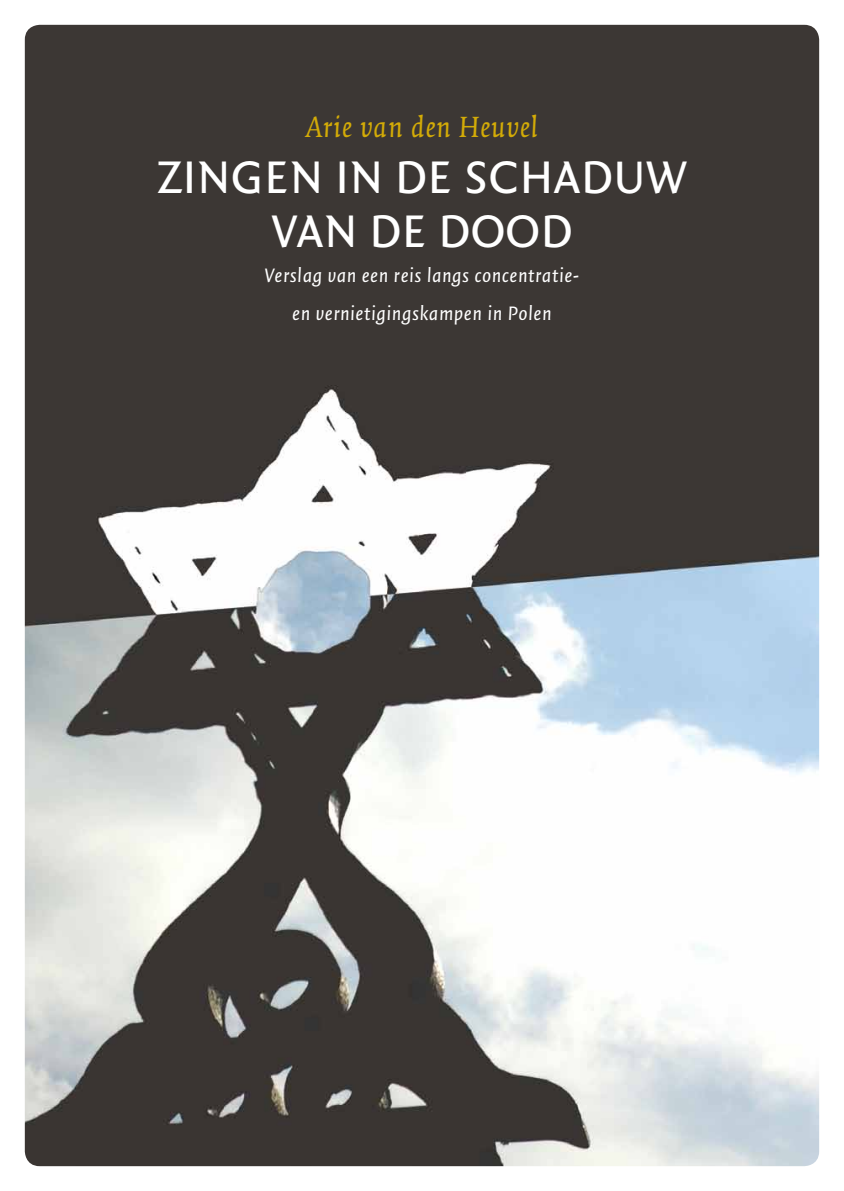
<style>
.page{position:relative;width:844px;height:1191px;background:#fff}
.page>*{position:absolute;margin:0;border:0;box-sizing:border-box;transform-origin:0 0}
.t1{font:49px/54.2px "Quadraat Sans Caps";letter-spacing:.02em;color:#fff;text-align:center}
.t2{font:italic 31.5px "Quadraat";letter-spacing:.02em;color:#d3ab07}
.t3{font:italic 21px/37.8px "Quadraat Sans";letter-spacing:.02em;color:#fff;text-align:center}
</style>
<div class="page">
<img style="left:25px;top:25px;width:794px;height:1141px">
<h2 class="t2" style="left:306px;top:110px;width:233px">Arie van den Heuvel</h2>
<h1 class="t1" style="left:157px;top:150px;width:530px">ZINGEN IN DE SCHADUW<br>VAN DE DOOD</h1>
<p class="t3" style="left:264px;top:257px;width:316px">Verslag van een reis langs concentratie&shy;en vernietigingskampen in Polen</p>
</div>
